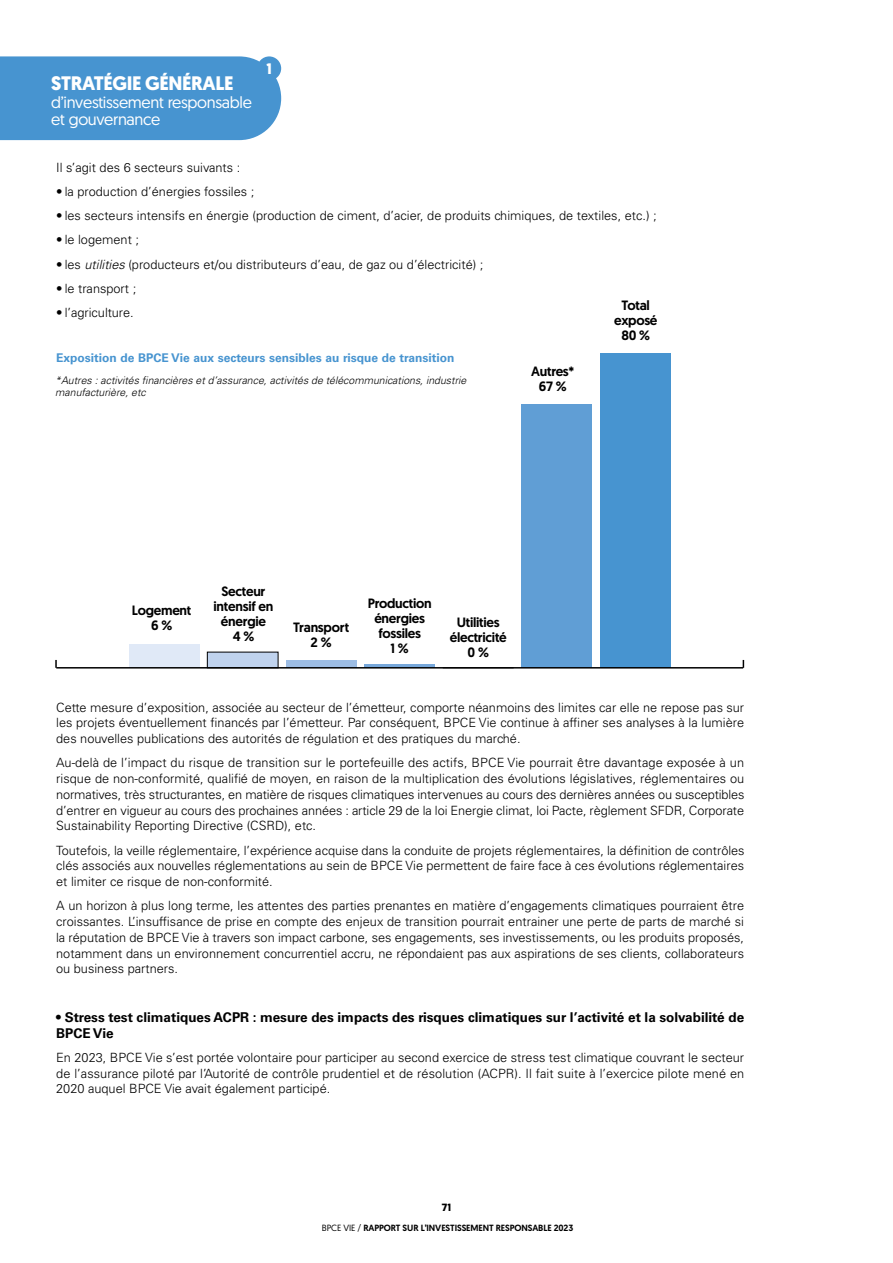
<style>
.page{position:relative;width:893px;height:1263px;background:#fff}
.page>*{position:absolute;margin:0;border:0;box-sizing:border-box;transform-origin:0 0}
.t1{font:700 19.5px "Geomanist";letter-spacing:-.02em;color:#fff}
.t2{font:16.35px/17.1px "Geomanist";letter-spacing:-.02em;color:#fff}
.t3{font:700 15.3px "Geomanist";color:#fff}
.t4{font:500 13.5px/15px "Geomanist";letter-spacing:-.02em;color:#000;text-align:center}
.t5{font:700 13.5px/15.8px "Univers LT Std";color:#000}
.t6{font:300 12.75px/15.8px "Univers LT Std";color:#000;text-align:justify}
.t7{font:700 12px "Univers LT Std";color:#4794d0}
.t8{font:italic 300 10.5px/12px "Univers LT Std";color:#000}
.t9{font:700 10.5px "Geomanist";color:#000}
.t10{font:500 9px "Geomanist";letter-spacing:-.01em;color:#000}
.s1{font-style:italic}
.s2{font-weight:400}
</style>
<div class="page">
<svg style="left:55px;top:660px;width:2px;height:8px"></svg>
<div style="left:600px;top:354px;width:70px;height:314px;background:#4794d0"></div>
<div style="left:521px;top:405px;width:71px;height:263px;background:#609ed5"></div>
<hr style="left:364px;top:664px;width:71px;height:4px;background:#77a8db">
<div style="left:286px;top:660px;width:71px;height:8px;background:#9dbde4"></div>
<div style="left:207px;top:652px;width:71px;height:16px;background:#c0d3ee"></div>
<div style="left:129px;top:644px;width:71px;height:24px;background:#e0e9f7"></div>
<hr style="left:56px;top:667px;width:687px;height:1px;background:#000">
<div style="left:0;top:56px;width:281px;height:84px;background:#4794d0"></div>
<div style="left:257px;top:56px;width:24px;height:24px;background:#4794d0;border-radius:50%"></div>
<h1 class="t1" style="left:51px;top:71px;width:184px">STRATÉGIE GÉNÉRALE</h1>
<p class="t2" style="left:51px;top:93px;width:202px">d’investissement responsable et gouvernance</p>
<p class="t3" style="left:266px;top:58px;width:7px">1</p>
<p class="t6" style="left:56px;top:159px;width:186px">Il s’agit des 6 secteurs suivants :</p>
<p class="t6" style="left:56px;top:183px;width:200px">• la production d’énergies fossiles ;</p>
<p class="t6" style="left:56px;top:208px;width:602px">• les secteurs intensifs en énergie (production de ciment, d’acier, de produits chimiques, de textiles, etc.) ;</p>
<p class="t6" style="left:56px;top:232px;width:84px">• le logement ;</p>
<p class="t6" style="left:56px;top:256px;width:429px">• les <span class="s1">utilities</span> (producteurs et/ou distributeurs d’eau, de gaz ou d’électricité) ;</p>
<p class="t6" style="left:56px;top:280px;width:82px">• le transport ;</p>
<p class="t6" style="left:56px;top:305px;width:79px">• l’agriculture.</p>
<p class="t4" style="left:614px;top:298px;width:45px">Total exposé<br>80 %</p>
<p class="t7" style="left:56px;top:351px;width:400px">Exposition de BPCE Vie aux secteurs sensibles au risque de transition</p>
<p class="t8" style="left:55px;top:374px;width:413px">*Autres : activités financières et d’assurance, activités de télécommunications, industrie manufacturière, etc</p>
<p class="t4" style="left:531px;top:364px;width:45px">Autres*<br>67 %</p>
<p class="t4" style="left:132px;top:602px;width:61px">Logement<br>6 %</p>
<p class="t4" style="left:214px;top:584px;width:61px">Secteur intensif en énergie<br>4 %</p>
<p class="t4" style="left:293px;top:620px;width:58px">Transport<br>2 %</p>
<p class="t4" style="left:368px;top:595px;width:66px">Production énergies fossiles<br>1 %</p>
<p class="t4" style="left:450px;top:615px;width:59px">Utilities électricité<br>0 %</p>
<p class="t6" style="left:56px;top:699px;width:690px">Cette mesure d’exposition, associée au secteur de l’émetteur, comporte néanmoins des limites car elle ne repose pas sur les projets éventuellement financés par l’émetteur. Par conséquent, BPCE Vie continue à affiner ses analyses à la lumière des nouvelles publications des autorités de régulation et des pratiques du marché.</p>
<p class="t6" style="left:56px;top:755px;width:690px">Au-delà de l’impact du risque de transition sur le portefeuille des actifs, BPCE Vie pourrait être davantage exposée à un risque de non-conformité, qualifié de moyen, en raison de la multiplication des évolutions législatives, réglementaires ou normatives, très structurantes, en matière de risques climatiques intervenues au cours des dernières années ou susceptibles d’entrer en vigueur au cours des prochaines années : article 29 de la loi Energie climat, loi Pacte, règlement SFDR, Corporate Sustainability Reporting Directive (CSRD), etc.</p>
<p class="t6" style="left:56px;top:842px;width:690px">Toutefois, la veille réglementaire, l’expérience acquise dans la conduite de projets réglementaires, la définition de contrôles clés associés aux nouvelles réglementations au sein de BPCE Vie permettent de faire face à ces évolutions réglementaires et limiter ce risque de non-conformité.</p>
<p class="t6" style="left:56px;top:898px;width:689px">A un horizon à plus long terme, les attentes des parties prenantes en matière d’engagements climatiques pourraient être croissantes. L’insuffisance de prise en compte des enjeux de transition pourrait entrainer une perte de parts de marché si la réputation de BPCE Vie à travers son impact carbone, ses engagements, ses investissements, ou les produits proposés, notamment dans un environnement concurrentiel accru, ne répondaient pas aux aspirations de ses clients, collaborateurs ou business partners.</p>
<p class="t5" style="left:56px;top:1009px;width:689px">• Stress test climatiques ACPR : mesure des impacts des risques climatiques sur l’activité et la solvabilité de<br>BPCE Vie</p>
<p class="t6" style="left:56px;top:1049px;width:690px">En 2023, BPCE Vie s’est portée volontaire pour participer au second exercice de stress test climatique couvrant le secteur de l’assurance piloté par l’Autorité de contrôle prudentiel et de résolution (ACPR). Il fait suite à l’exercice pilote mené en 2020 auquel BPCE Vie avait également participé.</p>
<p class="t9" style="left:442px;top:1200px;width:11px">71</p>
<p class="t10" style="left:322px;top:1222px;width:253px"><span class="s2">BPCE VIE /</span> RAPPORT SUR L’INVESTISSEMENT RESPONSABLE 2023</p>
</div>
